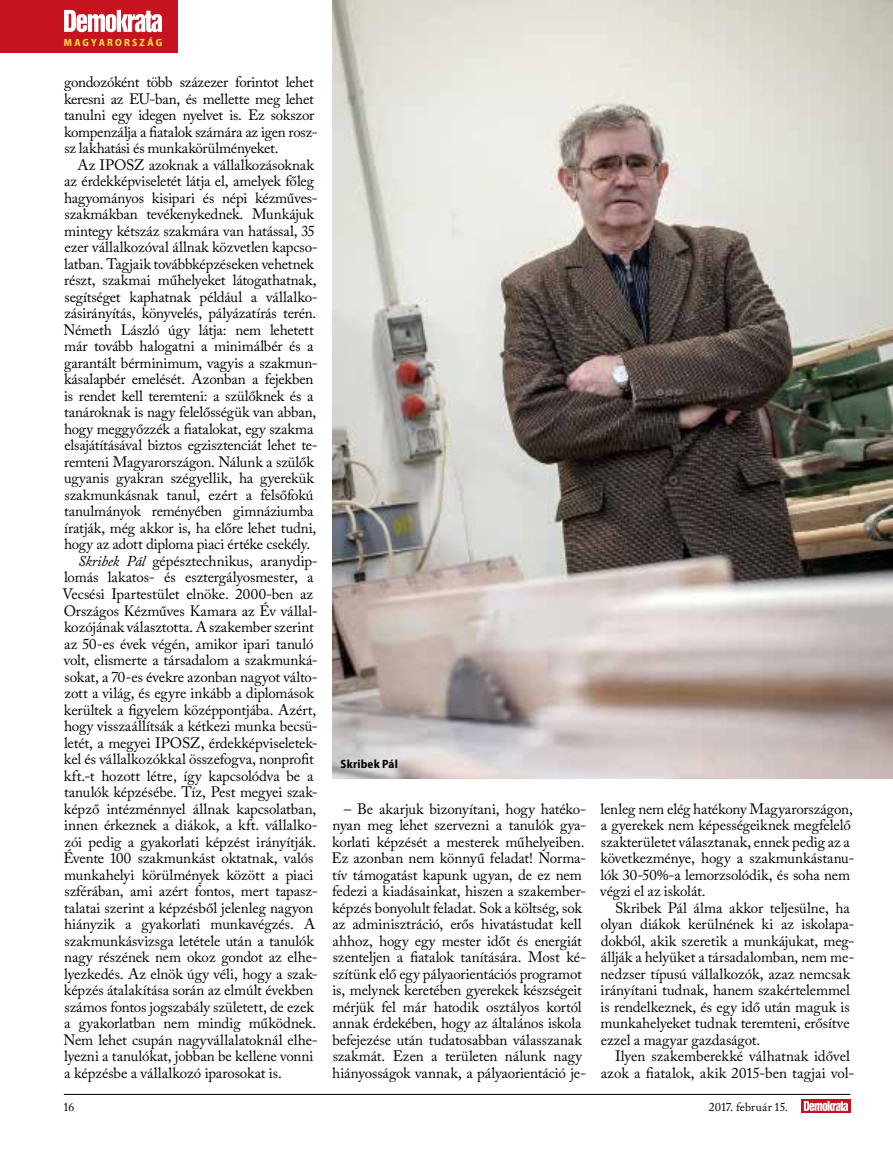
<style>
.page{position:relative;width:893px;height:1149px;background:#fff}
.page>*{position:absolute;margin:0;border:0;box-sizing:border-box;transform-origin:0 0}
.t1{font:15px/16.5px "Adobe Caslon Pro";letter-spacing:-.01em;color:#000}
.t2{font:12px "Adobe Caslon Pro";letter-spacing:.015em;color:#000}
.t3{font:700 semi-condensed 12px "Myriad Pro";letter-spacing:.015em;color:#000}
.t4{font:700 semi-condensed 10.5px "Myriad Pro";letter-spacing:.21em;color:#ffe343}
.s1{font-style:italic}
</style>
<div class="page">
<div style="left:0;top:0;width:177px;height:53px;background:#c5131f"></div>
<svg style="left:64px;top:10px;width:98px;height:22px"></svg>
<svg style="left:801px;top:1099px;width:49px;height:13px"></svg>
<svg style="left:804px;top:1100px;width:44px;height:10px"></svg>
<hr style="left:64px;top:1093px;width:786px;height:1px;background:#000">
<img style="left:332px;top:0;width:561px;height:778px">
<p class="t4" style="left:64px;top:37px;width:100px">MAGYARORSZÁG</p>
<p class="t1" style="left:64px;top:74px;width:255px">gondozóként több százezer forintot lehet keresni az EU-ban, és mellette meg lehet tanulni egy idegen nyelvet is. Ez sokszor kompenzálja a fiatalok számára az igen ros - sz lakhatási és munkakörülményeket.</p>
<p class="t1" style="left:77px;top:156px;width:238px">Az IPOSZ azoknak a vállalkozásoknak</p>
<p class="t1" style="left:64px;top:173px;width:251px">az érdekképviseletét látja el, amelyek főleg</p>
<p class="t1" style="left:64px;top:189px;width:254px">hagyományos kisipari és népi kézműves-</p>
<p class="t1" style="left:65px;top:206px;width:251px">szakmákban tevékenykednek. Munkájuk</p>
<p class="t1" style="left:64px;top:222px;width:252px">mintegy kétszáz szakmára van hatással, 35</p>
<p class="t1" style="left:64px;top:239px;width:255px">ezer vállalkozóval állnak közvetlen kapcso-</p>
<p class="t1" style="left:64px;top:255px;width:251px">latban. Tagjaik továbbképzéseken vehetnek</p>
<p class="t1" style="left:64px;top:272px;width:254px">részt, szakmai műhelyeket látogathatnak,</p>
<p class="t1" style="left:65px;top:288px;width:255px">segítséget kaphatnak például a vállalko-</p>
<p class="t1" style="left:64px;top:305px;width:253px">zásirányítás, könyvelés, pályázatírás terén.</p>
<p class="t1" style="left:64px;top:321px;width:252px">Németh László úgy látja: nem lehetett</p>
<p class="t1" style="left:64px;top:338px;width:251px">már tovább halogatni a minimálbér és a</p>
<p class="t1" style="left:64px;top:354px;width:255px">garantált bérminimum, vagyis a szakmun-</p>
<p class="t1" style="left:64px;top:371px;width:251px">kásalapbér emelését. Azonban a fejekben</p>
<p class="t1" style="left:64px;top:387px;width:251px">is rendet kell teremteni: a szülőknek és a</p>
<p class="t1" style="left:64px;top:404px;width:254px">tanároknak is nagy felelősségük van abban,</p>
<p class="t1" style="left:64px;top:420px;width:251px">hogy meggyőzzék a fiatalokat, egy szakma</p>
<p class="t1" style="left:64px;top:437px;width:255px">elsajátításával biztos egzisztenciát lehet te-</p>
<p class="t1" style="left:64px;top:453px;width:251px">remteni Magyarországon. Nálunk a szülők</p>
<p class="t1" style="left:64px;top:470px;width:251px">ugyanis gyakran szégyellik, ha gyerekük</p>
<p class="t1" style="left:64px;top:486px;width:250px">szakmunkásnak tanul, ezért a felsőfokú</p>
<p class="t1" style="left:64px;top:503px;width:251px">tanulmányok reményében gimnáziumba</p>
<p class="t1" style="left:64px;top:519px;width:254px">íratják, még akkor is, ha előre lehet tudni,</p>
<p class="t1" style="left:64px;top:536px;width:248px">hogy az adott diploma piaci értéke csekély.</p>
<p class="t1" style="left:78px;top:552px;width:241px"><span class="s1">Skribek Pál</span> gépésztechnikus, aranydip-</p>
<p class="t1" style="left:64px;top:569px;width:251px">lomás lakatos- és esztergályosmester, a</p>
<p class="t1" style="left:62px;top:585px;width:252px">Vecsési Ipartestület elnöke. 2000-ben az</p>
<p class="t1" style="left:64px;top:602px;width:256px">Országos Kézműves Kamara az Év vállal-</p>
<p class="t1" style="left:64px;top:618px;width:251px">kozójának választotta. A szakember szerint</p>
<p class="t1" style="left:64px;top:635px;width:251px">az 50-es évek végén, amikor ipari tanuló</p>
<p class="t1" style="left:64px;top:651px;width:256px">volt, elismerte a társadalom a szakmunká-</p>
<p class="t1" style="left:64px;top:668px;width:255px">sokat, a 70-es évekre azonban nagyot válto-</p>
<p class="t1" style="left:64px;top:684px;width:251px">zott a világ, és egyre inkább a diplomások</p>
<p class="t1" style="left:64px;top:701px;width:254px">kerültek a figyelem középpontjába. Azért,</p>
<p class="t1" style="left:64px;top:717px;width:255px">hogy visszaállítsák a kétkezi munka becsü-</p>
<p class="t1" style="left:64px;top:734px;width:255px">letét, a megyei IPOSZ, érdekképviseletek-</p>
<p class="t1" style="left:64px;top:750px;width:251px">kel és vállalkozókkal összefogva, nonprofit</p>
<p class="t1" style="left:64px;top:767px;width:251px">kft.-t hozott létre, így kapcsolódva be a</p>
<p class="t1" style="left:64px;top:783px;width:255px">tanulók képzésébe. Tíz, Pest megyei szak-</p>
<p class="t1" style="left:64px;top:800px;width:254px">képző intézménnyel állnak kapcsolatban,</p>
<p class="t1" style="left:64px;top:816px;width:255px">innen érkeznek a diákok, a kft. vállalko-</p>
<p class="t1" style="left:64px;top:833px;width:253px">zói pedig a gyakorlati képzést irányítják.</p>
<p class="t1" style="left:63px;top:849px;width:251px">Évente 100 szakmunkást oktatnak, valós</p>
<p class="t1" style="left:64px;top:866px;width:251px">munkahelyi körülmények között a piaci</p>
<p class="t1" style="left:64px;top:882px;width:255px">szférában, ami azért fontos, mert tapasz-</p>
<p class="t1" style="left:64px;top:899px;width:251px">talatai szerint a képzésből jelenleg nagyon</p>
<p class="t1" style="left:64px;top:915px;width:253px">hiányzik a gyakorlati munkavégzés. A</p>
<p class="t1" style="left:64px;top:932px;width:251px">szakmunkásvizsga letétele után a tanulók</p>
<p class="t1" style="left:64px;top:948px;width:255px">nagy részének nem okoz gondot az elhe-</p>
<p class="t1" style="left:64px;top:965px;width:255px">lyezkedés. Az elnök úgy véli, hogy a szak-</p>
<p class="t1" style="left:64px;top:981px;width:251px">képzés átalakítása során az elmúlt években</p>
<p class="t1" style="left:64px;top:998px;width:251px">számos fontos jogszabály született, de ezek</p>
<p class="t1" style="left:64px;top:1014px;width:254px">a gyakorlatban nem mindig működnek.</p>
<p class="t1" style="left:63px;top:1031px;width:256px">Nem lehet csupán nagyvállalatoknál elhe-</p>
<p class="t1" style="left:64px;top:1047px;width:251px">lyezni a tanulókat, jobban be kellene vonni</p>
<p class="t1" style="left:64px;top:1064px;width:219px">a képzésbe a vállalkozó iparosokat is.</p>
<p class="t3" style="left:341px;top:757px;width:59px">Skribek Pál</p>
<p class="t1" style="left:332px;top:800px;width:256px;text-indent:12px">– Be akarjuk bizonyítani, hogy hatéko&shy;nyan meg lehet szervezni a tanulók gya&shy;korlati képzését a mesterek műhelyeiben.<br>Ez azonban nem könnyű feladat! Norma&shy;tív támogatást kapunk ugyan, de ez nem fedezi a kiadásainkat, hiszen a szakember&shy;képzés bonyolult feladat. Sok a költség, sok az adminisztráció, erős hivatástudat kell ahhoz, hogy egy mester időt és energiát szenteljen a fiatalok tanítására. Most ké&shy;szítünk elő egy pályaorientációs programot is, melynek keretében gyerekek készségeit mérjük fel már hatodik osztályos kortól annak érdekében, hogy az általános iskola befejezése után tudatosabban válasszanak szakmát. Ezen a területen nálunk nagy hiányosságok vannak, a pályaorientáció je-</p>
<p class="t1" style="left:600px;top:800px;width:256px">lenleg nem elég hatékony Magyarországon, a gyerekek nem képességeiknek megfelelő szakterületet választanak, ennek pedig az a következménye, hogy a szakmunkástanu&shy;lók 30-50%-a lemorzsolódik, és soha nem végzi el az iskolát.</p>
<p class="t1" style="left:601px;top:899px;width:255px;text-indent:15px">Skribek Pál álma akkor teljesülne, ha olyan diákok kerülnének ki az iskolapa&shy;dokból, akik szeretik a munkájukat, meg&shy;állják a helyüket a társadalomban, nem me&shy;nedzser típusú vállalkozók, azaz nemcsak irányítani tudnak, hanem szakértelemmel is rendelkeznek, és egy idő után maguk is munkahelyeket tudnak teremteni, erősítve ezzel a magyar gazdaságot.</p>
<p class="t1" style="left:601px;top:1047px;width:255px;text-align:right">Ilyen szakemberekké válhatnak idővel azok a fiatalok, akik 2015-ben tagjai vol-</p>
<p class="t2" style="left:64px;top:1099px;width:12px">16</p>
<p class="t2" style="left:709px;top:1099px;width:81px">2017. február 15.</p>
</div>
